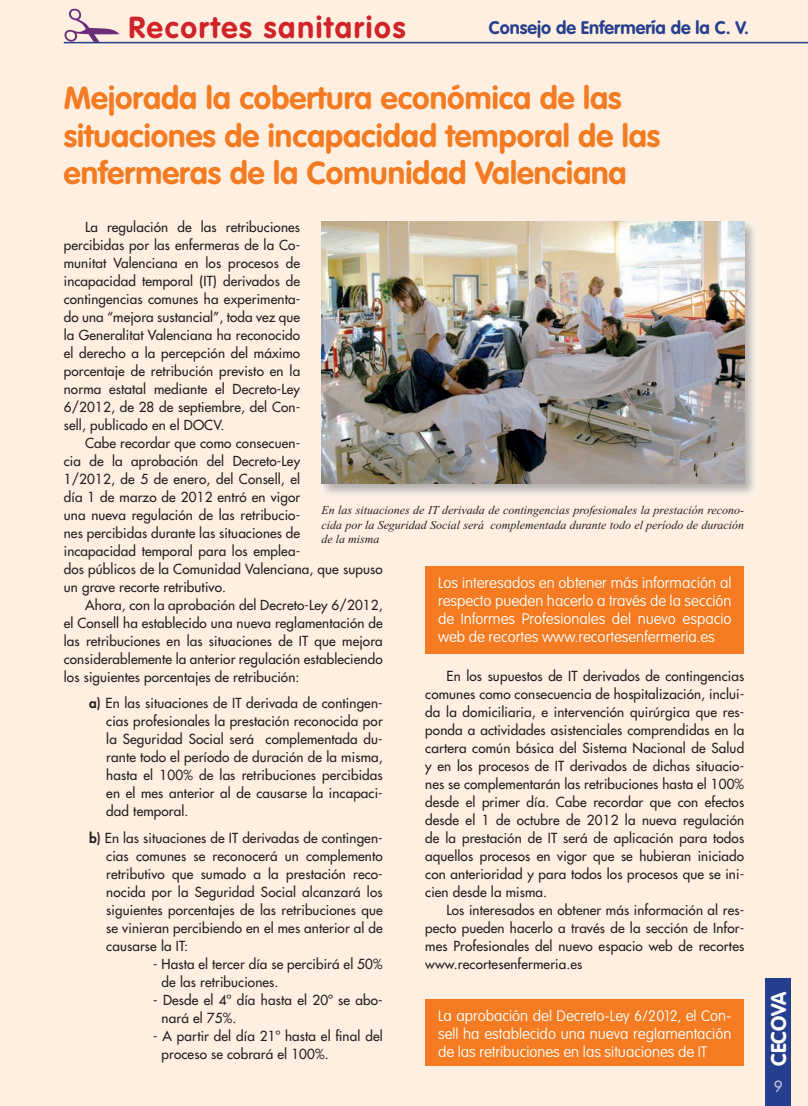
<style>
.page{position:relative;width:808px;height:1106px;background:#feefe1}
.page>*{position:absolute;margin:0;border:0;box-sizing:border-box;transform-origin:0 0}
.t1{font:700 31.5px/37.8px "VAG Rounded";color:#f47b21}
.t2{font:700 30px "VAG Rounded";letter-spacing:.06em;color:#d1232a}
.t3{font:700 21px "VAG Rounded";color:#fff}
.t4{font:700 18px "VAG Rounded";color:#253f8e}
.t5{font:100 15px/18px "VAG Rounded";color:#fff;text-align:justify}
.t6{font:15px "Futura";color:#c7c7e0}
.t7{font:13.5px/18px "Futura";letter-spacing:.01em;color:#231f20;text-align:justify}
.t8{font:italic 12px/14.4px "Times New Roman";color:#231f20;text-align:justify}
.s1{font-weight:800}
</style>
<div class="page">
<div style="left:765px;top:978px;width:26px;height:128px;background:#253f8e"></div>
<hr style="left:64px;top:42px;width:744px;height:1px;background:#253f8e">
<svg style="left:64px;top:9px;width:56px;height:33px"></svg>
<img style="left:321px;top:221px;width:434px;height:274px">
<img style="left:321px;top:221px;width:423px;height:262px">
<div style="left:425px;top:999px;width:319px;height:67px;background:#f47b21"></div>
<div style="left:425px;top:566px;width:319px;height:87px;background:#f47b21"></div>
<h2 class="t2" style="left:128px;top:10px;width:279px">Recortes sanitarios</h2>
<h3 class="t4" style="left:489px;top:17px;width:261px">Consejo de Enfermería de la C. V.</h3>
<h1 class="t1" style="left:64px;top:80px;width:598px">Mejorada la cobertura económica de las situaciones de incapacidad temporal de las enfermeras de la Comunidad Valenciana</h1>
<p class="t7" style="left:64px;top:218px;width:238px;text-indent:21px">La regulación de las retribuciones percibidas por las enfermeras de la Co&shy;munitat Valenciana en los procesos de incapacidad temporal (IT) derivados de contingencias comunes ha experimenta&shy;do una “mejora sustancial”, toda vez que la Generalitat Valenciana ha reconocido el derecho a la percepción del máximo porcentaje de retribución previsto en la norma estatal mediante el Decreto-Ley 6/2012, de 28 de septiembre, del Con&shy;sell, publicado en el DOCV.</p>
<p class="t7" style="left:64px;top:434px;width:320px;text-align:left;text-indent:21px">Cabe recordar que como consecuen-<br>cia de la aprobación del Decreto-Ley<br>1/2012, de 5 de enero, del Consell, el<br>día 1 de marzo de 2012 entró en vigor<br>una nueva regulación de las retribucio-<br>nes percibidas durante las situaciones de<br>incapacidad temporal para los emplea-<br>dos públicos de la Comunidad Valenciana, que supuso un grave recorte retributivo.</p>
<p class="t7" style="left:64px;top:596px;width:320px;text-indent:21px">Ahora, con la aprobación del Decreto-Ley 6/2012, el Consell ha establecido una nueva reglamentación de las retribuciones en las situaciones de IT que mejora considerablemente la anterior regulación estableciendo los siguientes porcentajes de retribución:</p>
<p class="t7" style="left:106px;top:694px;width:278px;text-indent:-17px"><span class="s1">a)</span> En las situaciones de IT derivada de contingen&shy;cias profesionales la prestación reconocida por la Seguridad Social será complementada du&shy;rante todo el período de duración de la misma, hasta el 100% de las retribuciones percibidas en el mes anterior al de causarse la incapaci&shy;dad temporal.</p>
<p class="t7" style="left:106px;top:829px;width:278px;text-indent:-17px"><span class="s1">b)</span> En las situaciones de IT derivadas de contingen&shy;cias comunes se reconocerá un complemento retributivo que sumado a la prestación reco&shy;nocida por la Seguridad Social alcanzará los siguientes porcentajes de las retribuciones que se vinieran percibiendo en el mes anterior al de causarse la IT:</p>
<p class="t7" style="left:162px;top:955px;width:223px;text-indent:-9px">- Hasta el tercer día se percibirá el 50% de las retribuciones.</p>
<p class="t7" style="left:162px;top:991px;width:223px;text-indent:-9px">- Desde el 4º día hasta el 20º se abo&shy;nará el 75%.</p>
<p class="t7" style="left:162px;top:1027px;width:223px;text-indent:-9px">- A partir del día 21º hasta el final del proceso se cobrará el 100%.</p>
<p class="t8" style="left:321px;top:503px;width:424px">En las situaciones de IT derivada de contingencias profesionales la prestación recono&shy;cida por la Seguridad Social será complementada durante todo el período de duración de la misma</p>
<p class="t5" style="left:438px;top:574px;width:295px">Los interesados en obtener más información al respecto pueden hacerlo a través de la sección de Informes Profesionales del nuevo espacio web de recortes www.recortesenfermeria.es</p>
<p class="t7" style="left:425px;top:667px;width:320px;text-indent:21px">En los supuestos de IT derivados de contingencias comunes como consecuencia de hospitalización, inclui&shy;da la domiciliaria, e intervención quirúrgica que res&shy;ponda a actividades asistenciales comprendidas en la cartera común básica del Sistema Nacional de Salud y en los procesos de IT derivados de dichas situacio&shy;nes se complementarán las retribuciones hasta el 100% desde el primer día. Cabe recordar que con efectos desde el 1 de octubre de 2012 la nueva regulación de la prestación de IT será de aplicación para todos aquellos procesos en vigor que se hubieran iniciado con anterioridad y para todos los procesos que se ini&shy;cien desde la misma.</p>
<p class="t7" style="left:425px;top:901px;width:320px;text-indent:21px">Los interesados en obtener más información al res&shy;pecto pueden hacerlo a través de la sección de Infor&shy;mes Profesionales del nuevo espacio web de recortes www.recortesenfermeria.es</p>
<p class="t5" style="left:438px;top:1006px;width:295px">La aprobación del Decreto-Ley 6/2012, el Con&shy;sell ha establecido una nueva reglamentación de las retribuciones en las situaciones de IT</p>
<h3 class="t3" style="left:766px;top:1066px;width:76px;rotate:-90deg">CECOVA</h3>
<p class="t6" style="left:774px;top:1076px;width:10px">9</p>
</div>
